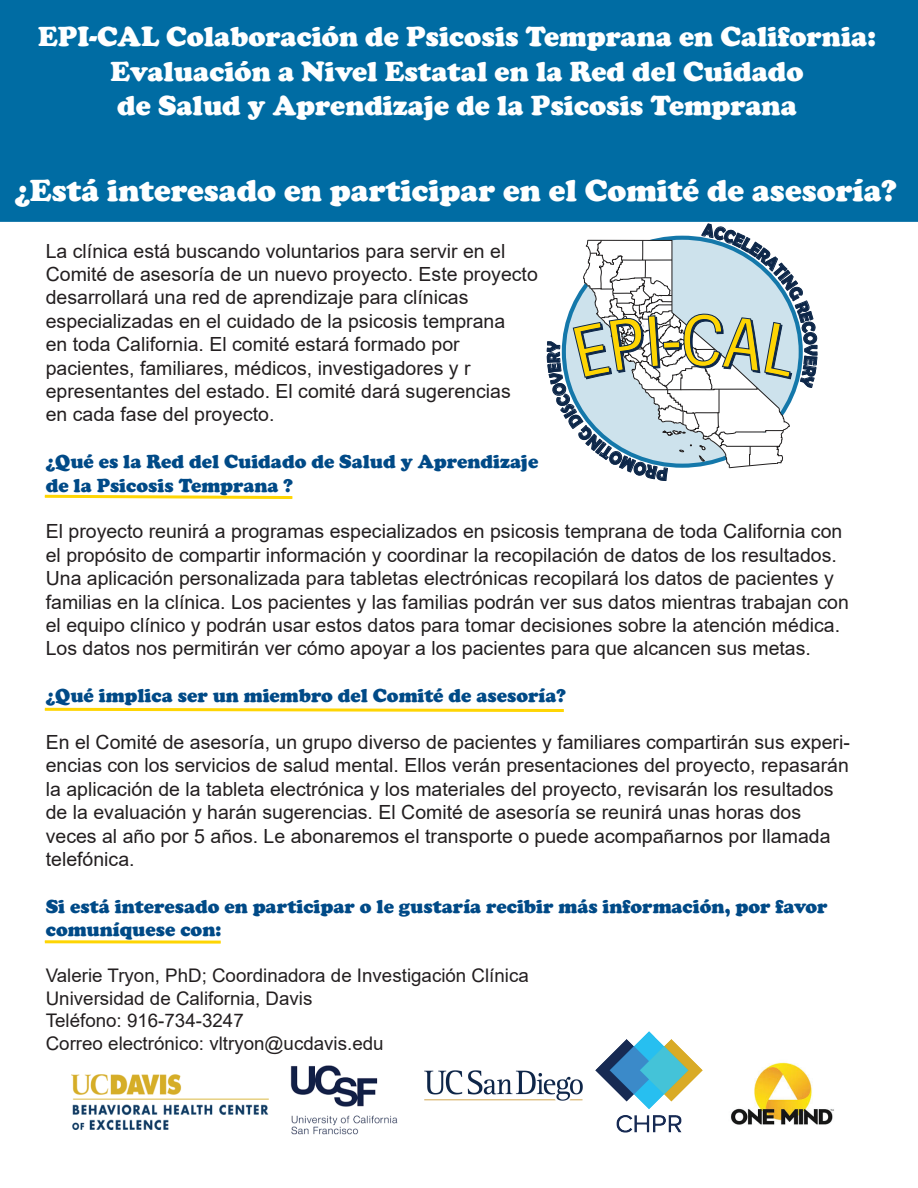
<style>
.page{position:relative;width:918px;height:1188px;background:#fff}
.page>*{position:absolute;margin:0;border:0;box-sizing:border-box;transform-origin:0 0}
.t1{font:900 31.5px "Cooper";color:#fff}
.t2{font:900 28.5px/34.2px "Cooper";color:#fff;text-align:center}
.t3{font:19.5px/23.4px "Arial";color:#231f20}
.t4{font:900 19.5px/23.4px "Cooper";color:#004a87}
.t5{font:18.75px/22.5px "Arial";color:#231f20}
.t6{font:700 18px "Berlin Sans FB Demi";color:#0d2749;scale:.92 1}
</style>
<div class="page">
<div style="left:0;top:0;width:918px;height:222px;background:#006ca3"></div>
<img style="left:72px;top:1075px;width:197px;height:54px">
<img style="left:595px;top:1032px;width:107px;height:101px">
<img style="left:731px;top:1062px;width:103px;height:63px">
<img style="left:290px;top:1065px;width:108px;height:70px">
<img style="left:425px;top:1071px;width:157px;height:30px">
<svg style="left:44px;top:494px;width:249px;height:5px"></svg>
<svg style="left:44px;top:707px;width:520px;height:5px"></svg>
<svg style="left:45px;top:940px;width:176px;height:4px"></svg>
<svg style="left:547px;top:169px;width:270px;height:312px"></svg>
<h2 class="t2" style="left:38px;top:20px;width:839px">EPI-CAL Colaboración de Psicosis Temprana en California:<br>Evaluación a Nivel Estatal en la Red del Cuidado<br>de Salud y Aprendizaje de la Psicosis Temprana</h2>
<h1 class="t1" style="left:15px;top:172px;width:884px">¿Está interesado en participar en el Comité de asesoría?</h1>
<p class="t3" style="left:46px;top:239px;width:494px">La clínica está buscando voluntarios para servir en el Comité de asesoría de un nuevo proyecto. Este proyecto desarrollará una red de aprendizaje para clínicas especializadas en el cuidado de la psicosis temprana<br>en toda California. El comité estará formado por pacientes, familiares, médicos, investigadores y r epresentantes del estado. El comité dará sugerencias<br>en cada fase del proyecto.</p>
<p class="t4" style="left:46px;top:450px;width:494px">¿Qué es la Red del Cuidado de Salud y Aprendizaje de la Psicosis Temprana ?</p>
<p class="t3" style="left:46px;top:520px;width:805px">El proyecto reunirá a programas especializados en psicosis temprana de toda California con el propósito de compartir información y coordinar la recopilación de datos de los resultados.<br>Una aplicación personalizada para tabletas electrónicas recopilará los datos de pacientes y familias en la clínica. Los pacientes y las familias podrán ver sus datos mientras trabajan con el equipo clínico y podrán usar estos datos para tomar decisiones sobre la atención médica.<br>Los datos nos permitirán ver cómo apoyar a los pacientes para que alcancen sus metas.</p>
<p class="t4" style="left:46px;top:684px;width:522px">¿Qué implica ser un miembro del Comité de asesoría?</p>
<p class="t3" style="left:46px;top:730px;width:806px">En el Comité de asesoría, un grupo diverso de pacientes y familiares compartirán sus experi&shy;encias con los servicios de salud mental. Ellos verán presentaciones del proyecto, repasarán la aplicación de la tableta electrónica y los materiales del proyecto, revisarán los resultados de la evaluación y harán sugerencias. El Comité de asesoría se reunirá unas horas dos veces al año por 5 años. Le abonaremos el transporte o puede acompañarnos por llamada telefónica.</p>
<p class="t4" style="left:46px;top:895px;width:783px">Si está interesado en participar o le gustaría recibir más información, por favor comuníquese con:</p>
<p class="t5" style="left:46px;top:964px;width:485px">Valerie Tryon, PhD; Coordinadora de Investigación Clínica Universidad de California, Davis<br>Teléfono: 916-734-3247<br>Correo electrónico: vltryon@ucdavis.edu</p>
<p class="t6" style="left:821px;top:345px;width:13px;rotate:90deg">V</p>
</div>
